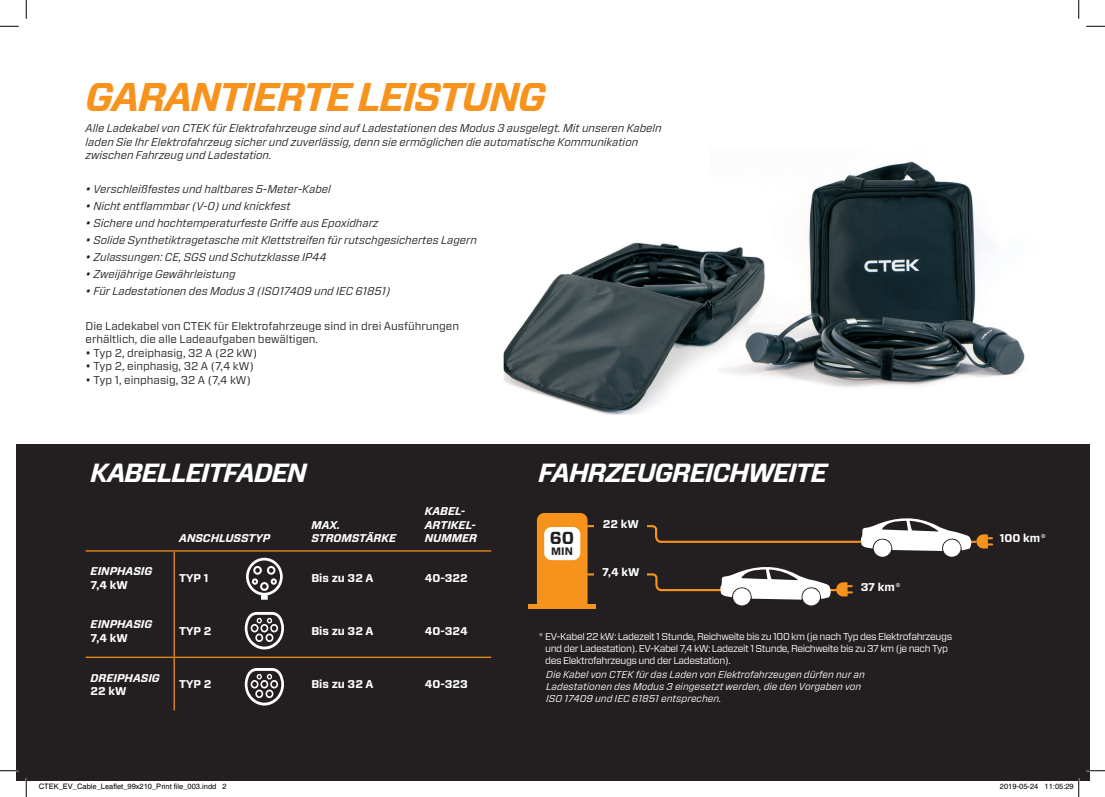
<style>
.page{position:relative;width:1105px;height:797px;background:#fff}
.page>*{position:absolute;margin:0;border:0;box-sizing:border-box;transform-origin:0 0}
.t1{font:italic 700 40px "Forza";letter-spacing:-.04em;color:#f7931d}
.t2{font:italic 700 26.25px "Forza";letter-spacing:-.04em;color:#fff}
.t3{font:700 17.38px "Forza";color:#231f20}
.t4{font:italic 11.25px/13.5px "Forza";color:#231f20}
.t5{font:11.25px/13.5px "Forza";color:#231f20}
.t6{font:700 11.25px "Forza";color:#fff}
.t7{font:italic 700 11.25px/13.5px "Forza";color:#fff}
.t8{font:700 10.75px "Forza";color:#231f20}
.t9{font:10px/12px "Forza";letter-spacing:-.04em;color:#fff}
.t10{font:italic 10px/12px "Forza";color:#fff}
.t11{font:7.5px "Helvetica";color:#000}
</style>
<div class="page">
<div style="left:16px;top:444px;width:1073px;height:337px;background:#231f20"></div>
<hr style="left:528px;top:604px;width:68px;height:4px;background:#f7931d">
<svg style="left:537px;top:513px;width:456px;height:93px"></svg>
<div style="left:943px;top:539px;width:18px;height:17px;background:#fff;border-radius:50%"></div>
<div style="left:873px;top:539px;width:18px;height:17px;background:#fff;border-radius:50%"></div>
<img style="left:781px;top:161px;width:244px;height:227px">
<img style="left:504px;top:242px;width:277px;height:173px">
<div style="left:594px;top:519px;width:53px;height:17px;background:#231f20"></div>
<div style="left:594px;top:567px;width:53px;height:15px;background:#231f20"></div>
<hr style="left:86px;top:550px;width:88px;height:1px;background:#f7931d">
<hr style="left:174px;top:550px;width:132px;height:1px;background:#f7931d">
<hr style="left:306px;top:550px;width:114px;height:1px;background:#f7931d">
<hr style="left:420px;top:550px;width:71px;height:1px;background:#f7931d">
<hr style="left:86px;top:656px;width:88px;height:2px;background:#f7931d">
<hr style="left:174px;top:656px;width:132px;height:2px;background:#f7931d">
<hr style="left:306px;top:656px;width:114px;height:2px;background:#f7931d">
<hr style="left:420px;top:656px;width:71px;height:2px;background:#f7931d">
<hr style="left:174px;top:551px;width:1px;height:53px;background:#f7931d">
<hr style="left:174px;top:604px;width:1px;height:52px;background:#f7931d">
<hr style="left:174px;top:658px;width:1px;height:52px;background:#f7931d">
<svg style="left:245px;top:668px;width:39px;height:37px"></svg>
<svg style="left:245px;top:612px;width:39px;height:37px"></svg>
<svg style="left:246px;top:557px;width:37px;height:42px"></svg>
<svg style="left:0;top:25px;width:19px;height:2px"></svg>
<svg style="left:1086px;top:25px;width:19px;height:2px"></svg>
<svg style="left:0;top:770px;width:19px;height:1px"></svg>
<svg style="left:1086px;top:770px;width:19px;height:1px"></svg>
<svg style="left:25px;top:0;width:2px;height:19px"></svg>
<svg style="left:25px;top:778px;width:2px;height:19px"></svg>
<svg style="left:1078px;top:0;width:1px;height:19px"></svg>
<svg style="left:1078px;top:778px;width:1px;height:19px"></svg>
<h1 class="t1" style="left:86px;top:70px;width:462px">GARANTIERTE LEISTUNG</h1>
<p class="t4" style="left:86px;top:121px;width:578px">Alle Ladekabel von CTEK für Elektrofahrzeuge sind auf Ladestationen des Modus 3 ausgelegt. Mit unseren Kabeln laden Sie Ihr Elektrofahrzeug sicher und zuverlässig, denn sie ermöglichen die automatische Kommunikation zwischen Fahrzeug und Ladestation.</p>
<p class="t4" style="left:86px;top:182px;width:247px">• Verschleißfestes und haltbares 5-Meter-Kabel</p>
<p class="t4" style="left:86px;top:199px;width:207px">• Nicht entflammbar (V-0) und knickfest</p>
<p class="t4" style="left:86px;top:216px;width:294px">• Sichere und hochtemperaturfeste Griffe aus Epoxidharz</p>
<p class="t4" style="left:86px;top:233px;width:393px">• Solide Synthetiktragetasche mit Klettstreifen für rutschgesichertes Lagern</p>
<p class="t4" style="left:86px;top:250px;width:242px">• Zulassungen: CE, SGS und Schutzklasse IP44</p>
<p class="t4" style="left:86px;top:267px;width:151px">• Zweijährige Gewährleistung</p>
<p class="t4" style="left:86px;top:284px;width:306px">• Für Ladestationen des Modus 3 (ISO17409 und IEC 61851)</p>
<p class="t5" style="left:86px;top:319px;width:375px">Die Ladekabel von CTEK für Elektrofahrzeuge sind in drei Ausführungen erhältlich, die alle Ladeaufgaben bewältigen.</p>
<p class="t5" style="left:86px;top:346px;width:173px">• Typ 2, dreiphasig, 32 A (22 kW)</p>
<p class="t5" style="left:86px;top:359px;width:170px">• Typ 2, einphasig, 32 A (7,4 kW)</p>
<p class="t5" style="left:86px;top:373px;width:167px">• Typ 1, einphasig, 32 A (7,4 kW)</p>
<h2 class="t2" style="left:91px;top:454px;width:218px">KABELLEITFADEN</h2>
<h2 class="t2" style="left:539px;top:455px;width:290px">FAHRZEUGREICHWEITE</h2>
<p class="t7" style="left:91px;top:564px;width:63px">EINPHASIG</p>
<p class="t6" style="left:91px;top:577px;width:39px">7,4 kW</p>
<p class="t7" style="left:91px;top:618px;width:63px">EINPHASIG</p>
<p class="t6" style="left:91px;top:630px;width:39px">7,4 kW</p>
<p class="t7" style="left:91px;top:671px;width:71px">DREIPHASIG</p>
<p class="t6" style="left:91px;top:683px;width:37px">22 kW</p>
<p class="t7" style="left:179px;top:531px;width:92px">ANSCHLUSSTYP</p>
<p class="t7" style="left:311px;top:518px;width:86px">MAX.<br>STROMSTÄRKE</p>
<p class="t7" style="left:425px;top:504px;width:54px">KABEL-<br>ARTIKEL-<br>NUMMER</p>
<p class="t6" style="left:179px;top:570px;width:31px">TYP 1</p>
<p class="t6" style="left:311px;top:570px;width:64px">Bis zu 32 A</p>
<p class="t6" style="left:425px;top:570px;width:44px">40-322</p>
<p class="t6" style="left:179px;top:623px;width:34px">TYP 2</p>
<p class="t6" style="left:311px;top:623px;width:64px">Bis zu 32 A</p>
<p class="t6" style="left:425px;top:623px;width:44px">40-324</p>
<h3 class="t3" style="left:550px;top:526px;width:26px">60</h3>
<p class="t8" style="left:551px;top:544px;width:23px">MIN</p>
<p class="t6" style="left:603px;top:517px;width:37px">22 kW</p>
<p class="t6" style="left:602px;top:565px;width:39px">7,4 kW</p>
<p class="t6" style="left:861px;top:580px;width:42px">37 km*</p>
<p class="t9" style="left:545px;top:630px;width:408px;text-indent:-7px">* EV-Kabel 22 kW: Ladezeit 1 Stunde, Reichweite bis zu 100 km (je nach Typ des Elektrofahrzeugs und der Ladestation). EV-Kabel 7,4 kW: Ladezeit 1 Stunde, Reichweite bis zu 37 km (je nach Typ des Elektrofahrzeugs und der Ladestation).</p>
<p class="t6" style="left:179px;top:677px;width:34px">TYP 2</p>
<p class="t6" style="left:311px;top:677px;width:64px">Bis zu 32 A</p>
<p class="t6" style="left:425px;top:677px;width:45px">40-323</p>
<p class="t10" style="left:546px;top:668px;width:320px">Die Kabel von CTEK für das Laden von Elektrofahrzeugen dürfen nur an<br>Ladestationen des Modus 3 eingesetzt werden, die den Vorgaben von<br>ISO 17409 und IEC 61851 entsprechen.</p>
<p class="t6" style="left:1000px;top:531px;width:48px">100 km*</p>
<p class="t11" style="left:39px;top:782px;width:190px">CTEK_EV_Cable_Leaflet_99x210_Print file_003.indd 2</p>
<p class="t11" style="left:1000px;top:782px;width:75px">2019-05-24 11:05:29</p>
</div>
